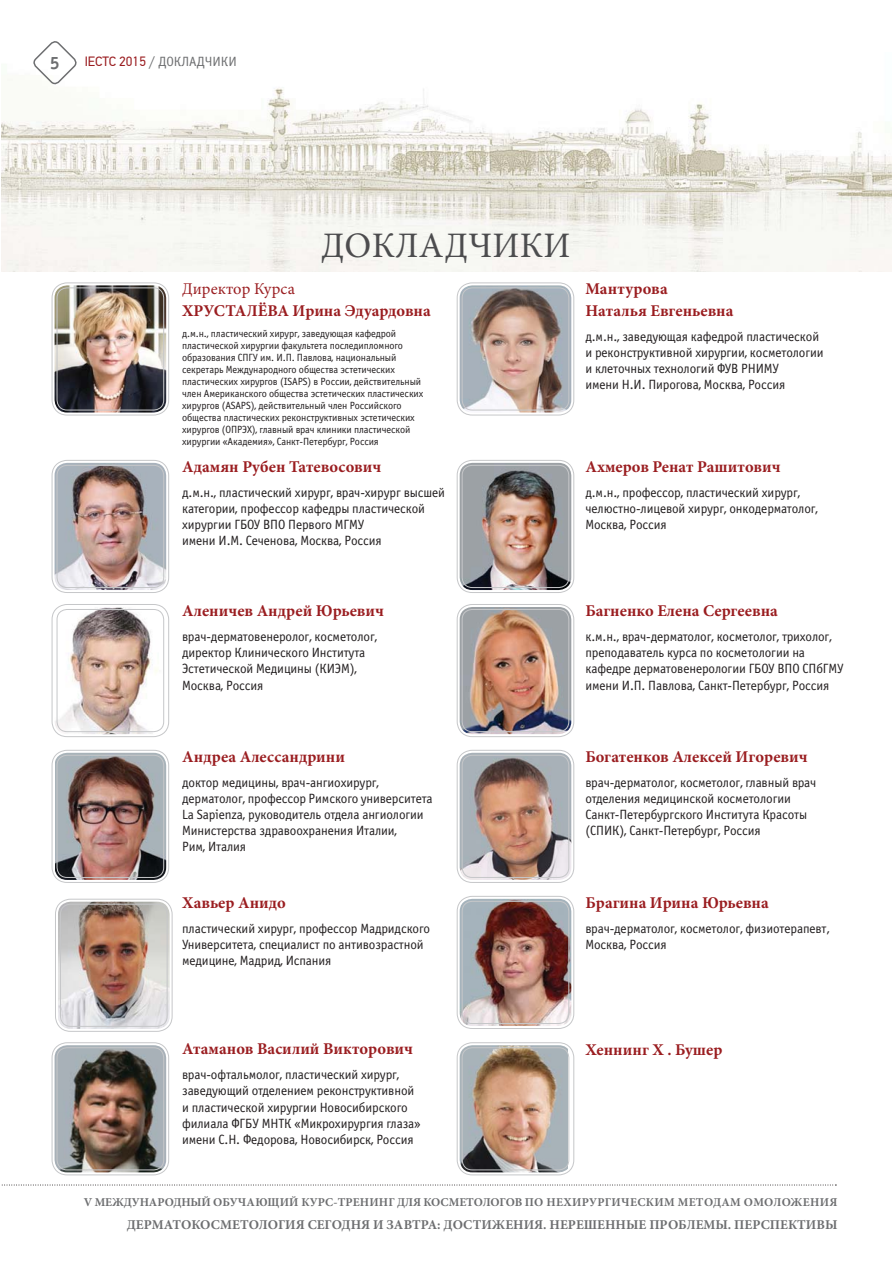
<style>
.page{position:relative;width:893px;height:1263px;background:#fff}
.page>*{position:absolute;margin:0;border:0;box-sizing:border-box;transform-origin:0 0}
.t1{font:35.85px "Minion Pro";letter-spacing:.01em;color:#4c4c4e}
.t2{font:700 18px "Officina Sans C";color:#6d6e70}
.t3{font:700 16.5px/21.6px "Minion Pro";color:#9a1d20}
.t4{font:16.5px "Minion Pro";color:#9a1d20}
.t5{font:13.5px/16.2px "Officina Sans C";letter-spacing:-.01em;color:#231f20}
.t6{font:700 13.5px "Minion Pro";color:#6d6e70}
.t7{font:13.5px "Officina Sans C";color:#6d6e70}
.t8{font:700 12px "Minion Pro";letter-spacing:.01em;color:#6d6e70}
.t9{font:10.5px/12px "Officina Sans C";letter-spacing:-.01em;color:#231f20}
.s1{font-family:"PF Din Text Pro";color:#9a1d20}
</style>
<div class="page">
<img style="left:1px;top:79px;width:890px;height:192px">
<svg style="left:32px;top:41px;width:46px;height:45px"></svg>
<img style="left:55px;top:285px;width:111px;height:128px;border-radius:13px">
<div style="left:52px;top:282px;width:117px;height:134px;border:1px solid #c6c7c9;border-radius:15px"></div>
<div style="left:57px;top:287px;width:107px;height:124px;border:1px solid #c6c7c9;border-radius:10px"></div>
<img style="left:460px;top:1045px;width:107px;height:127px">
<div style="left:457px;top:1042px;width:117px;height:133px;border:1px solid #c6c7c9;border-radius:15px"></div>
<div style="left:462px;top:1047px;width:107px;height:123px;border:1px solid #c6c7c9;border-radius:10px"></div>
<img style="left:55px;top:463px;width:111px;height:127px;border-radius:13px">
<div style="left:52px;top:460px;width:117px;height:133px;border:1px solid #c6c7c9;border-radius:15px"></div>
<div style="left:57px;top:465px;width:107px;height:123px;border:1px solid #c6c7c9;border-radius:10px"></div>
<img style="left:56px;top:753px;width:110px;height:127px;border-radius:13px">
<div style="left:52px;top:750px;width:117px;height:133px;border:1px solid #c6c7c9;border-radius:15px"></div>
<div style="left:57px;top:755px;width:107px;height:123px;border:1px solid #c6c7c9;border-radius:10px"></div>
<img style="left:460px;top:285px;width:111px;height:128px;border-radius:13px">
<div style="left:457px;top:282px;width:117px;height:134px;border:1px solid #c6c7c9;border-radius:15px"></div>
<div style="left:462px;top:287px;width:107px;height:124px;border:1px solid #c6c7c9;border-radius:10px"></div>
<img style="left:55px;top:607px;width:111px;height:127px;border-radius:13px">
<div style="left:52px;top:604px;width:117px;height:133px;border:1px solid #c6c7c9;border-radius:15px"></div>
<div style="left:57px;top:609px;width:107px;height:123px;border:1px solid #c6c7c9;border-radius:10px"></div>
<svg style="left:1px;top:1185px;width:835px;height:1px"></svg>
<img style="left:460px;top:607px;width:111px;height:127px;border-radius:13px">
<div style="left:457px;top:604px;width:117px;height:133px;border:1px solid #c6c7c9;border-radius:15px"></div>
<div style="left:462px;top:609px;width:107px;height:123px;border:1px solid #c6c7c9;border-radius:10px"></div>
<img style="left:460px;top:753px;width:111px;height:127px;border-radius:13px">
<div style="left:457px;top:750px;width:117px;height:133px;border:1px solid #c6c7c9;border-radius:15px"></div>
<div style="left:462px;top:755px;width:107px;height:123px;border:1px solid #c6c7c9;border-radius:10px"></div>
<img style="left:460px;top:899px;width:111px;height:127px;border-radius:13px">
<div style="left:457px;top:896px;width:117px;height:133px;border:1px solid #c6c7c9;border-radius:15px"></div>
<div style="left:462px;top:901px;width:107px;height:123px;border:1px solid #c6c7c9;border-radius:10px"></div>
<img style="left:58px;top:902px;width:112px;height:127px;border-radius:13px">
<div style="left:55px;top:899px;width:118px;height:133px;border:1px solid #c6c7c9;border-radius:15px"></div>
<div style="left:60px;top:904px;width:108px;height:123px;border:1px solid #c6c7c9;border-radius:10px"></div>
<img style="left:55px;top:1045px;width:111px;height:127px;border-radius:13px">
<div style="left:52px;top:1042px;width:117px;height:133px;border:1px solid #c6c7c9;border-radius:15px"></div>
<div style="left:57px;top:1047px;width:107px;height:123px;border:1px solid #c6c7c9;border-radius:10px"></div>
<img style="left:460px;top:463px;width:111px;height:127px;border-radius:13px">
<div style="left:457px;top:460px;width:117px;height:133px;border:1px solid #c6c7c9;border-radius:15px"></div>
<div style="left:462px;top:465px;width:107px;height:123px;border:1px solid #c6c7c9;border-radius:10px"></div>
<h2 class="t2" style="left:50px;top:53px;width:11px">5</h2>
<p class="t7" style="left:85px;top:57px;width:154px"><span class="s1">IECTC 2015</span> / ДОКЛАДЧИКИ</p>
<h1 class="t1" style="left:321px;top:223px;width:251px">ДОКЛАДЧИКИ</h1>
<p class="t4" style="left:182px;top:279px;width:114px">Директор Курса</p>
<p class="t3" style="left:182px;top:299px;width:250px">ХРУСТАЛЁВА Ирина Эдуардовна</p>
<p class="t9" style="left:182px;top:328px;width:243px">д.м.н., пластический хирург, заведующая кафедрой пластической хирургии факультета последипломного образования СПГУ им. И.П. Павлова, национальный секретарь Международного общества эстетических пластических хирургов (ISAPS) в России, действительный член Американского общества эстетических пластических хирургов (ASAPS), действительный член Российского общества пластических реконструктивных эстетических хирургов (ОПРЭХ), главный врач клиники пластической хирургии «Академия», Санкт-Петербург, Россия</p>
<p class="t3" style="left:182px;top:455px;width:201px">Адамян Рубен Татевосович</p>
<p class="t5" style="left:182px;top:485px;width:264px">д.м.н., пластический хирург, врач-хирург высшей категории, профессор кафедры пластической хирургии ГБОУ ВПО Первого МГМУ<br>имени И.М. Сеченова, Москва, Россия</p>
<p class="t3" style="left:585px;top:278px;width:149px">Мантурова<br>Наталья Евгеньевна</p>
<p class="t5" style="left:585px;top:329px;width:240px">д.м.н., заведующая кафедрой пластической и реконструктивной хирургии, косметологии и клеточных технологий ФУВ РНИМУ<br>имени Н.И. Пирогова, Москва, Россия</p>
<p class="t3" style="left:585px;top:455px;width:197px">Ахмеров Ренат Рашитович</p>
<p class="t5" style="left:585px;top:485px;width:234px">д.м.н., профессор, пластический хирург, челюстно-лицевой хирург, онкодерматолог,<br>Москва, Россия</p>
<p class="t3" style="left:182px;top:599px;width:203px">Аленичев Андрей Юрьевич</p>
<p class="t5" style="left:182px;top:629px;width:197px">врач-дерматовенеролог, косметолог, директор Клинического Института<br>Эстетической Медицины (КИЭМ),<br>Москва, Россия</p>
<p class="t3" style="left:585px;top:599px;width:194px">Багненко Елена Сергеевна</p>
<p class="t5" style="left:585px;top:629px;width:260px">к.м.н., врач-дерматолог, косметолог, трихолог, преподаватель курса по косметологии на кафедре дерматовенерологии ГБОУ ВПО СПбГМУ имени И.П. Павлова, Санкт-Петербург, Россия</p>
<p class="t3" style="left:182px;top:745px;width:164px">Андреа Алессандрини</p>
<p class="t5" style="left:182px;top:775px;width:252px">доктор медицины, врач-ангиохирург, дерматолог, профессор Римского университета La Sapienza, руководитель отдела ангиологии Министерства здравоохранения Италии,<br>Рим, Италия</p>
<p class="t3" style="left:182px;top:891px;width:105px">Хавьер Анидо</p>
<p class="t5" style="left:182px;top:921px;width:249px">пластический хирург, профессор Мадридского<br>Университета, специалист по антивозрастной медицине, Мадрид, Испания</p>
<p class="t3" style="left:585px;top:745px;width:224px">Богатенков Алексей Игоревич</p>
<p class="t5" style="left:585px;top:775px;width:232px">врач-дерматолог, косметолог, главный врач отделения медицинской косметологии Санкт-Петербургского Института Красоты (СПИК), Санкт-Петербург, Россия</p>
<p class="t3" style="left:585px;top:891px;width:185px">Брагина Ирина Юрьевна</p>
<p class="t5" style="left:585px;top:921px;width:245px">врач-дерматолог, косметолог, физиотерапевт,<br>Москва, Россия</p>
<p class="t3" style="left:182px;top:1038px;width:232px">Атаманов Василий Викторович</p>
<p class="t5" style="left:182px;top:1068px;width:240px">врач-офтальмолог, пластический хирург, заведующий отделением реконструктивной и пластической хирургии Новосибирского филиала ФГБУ МНТК «Микрохирургия глаза» имени С.Н. Федорова, Новосибирск, Россия</p>
<p class="t3" style="left:585px;top:1039px;width:138px">Хеннинг Х . Бушер</p>
<p class="t8" style="left:84px;top:1195px;width:755px">V МЕЖДУНАРОДНЫЙ ОБУЧАЮЩИЙ КУРС-ТРЕНИНГ ДЛЯ КОСМЕТОЛОГОВ ПО НЕХИРУРГИЧЕСКИМ МЕТОДАМ ОМОЛОЖЕНИЯ</p>
<p class="t6" style="left:127px;top:1216px;width:712px">ДЕРМАТОКОСМЕТОЛОГИЯ СЕГОДНЯ И ЗАВТРА: ДОСТИЖЕНИЯ. НЕРЕШЕННЫЕ ПРОБЛЕМЫ. ПЕРСПЕКТИВЫ</p>
</div>
